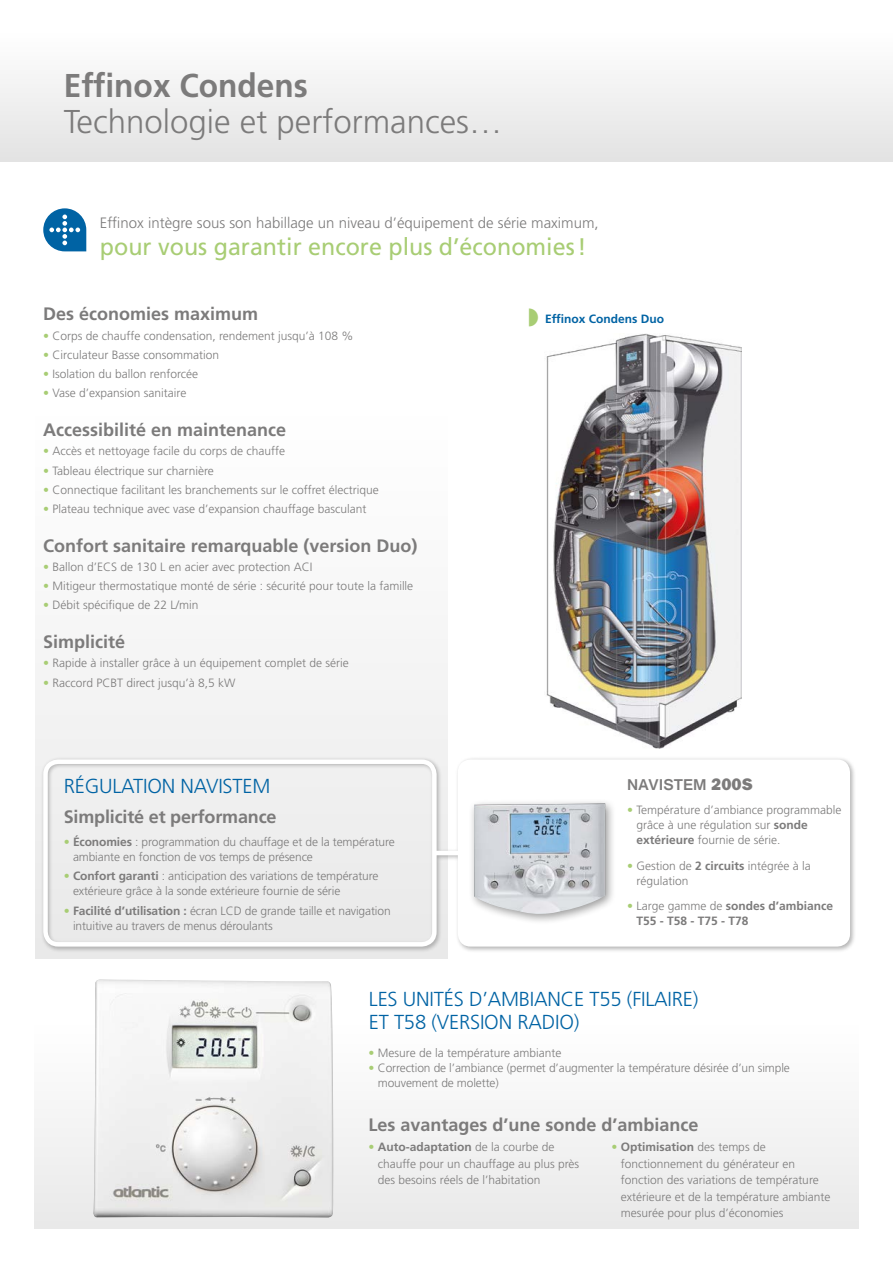
<style>
.page{position:relative;width:893px;height:1263px;background:#fff}
.page>*{position:absolute;margin:0;border:0;box-sizing:border-box;transform-origin:0 0}
.t1{font:300 33px "Frutiger LT Std";color:#7c7b7b}
.t2{font:700 33px "Frutiger LT Std";color:#7c7b7b;scale:.96 1}
.t3{font:24px "Frutiger LT Std";color:#a8cd74}
.t4{font:300 20.25px/22.5px "Frutiger LT Std";letter-spacing:-.01em;color:#0063a4}
.t5{font:700 18px "Frutiger LT Std";color:#7c7b7b}
.t6{font:700 18px "Frutiger";color:#7c7b7b}
.t7{font:700 16.5px "Gautami";color:#7c7b7b}
.t8{font:300 15px "Frutiger LT Std";color:#7c7b7b}
.t9{font:300 12px/15px "Frutiger LT Std";color:#7c7b7b}
.t10{font:700 12px/15px "Frutiger LT Std";color:#7c7b7b}
.t11{font:700 12px "Frutiger LT Std";color:#0063a4}
.s1{font-weight:700;color:#a8cd74}
.s2{font-weight:700}
.s3{color:#a8cd74}
.s4{font-family:"Franklin Gothic IT Cby BT";font-weight:800}
.s5{font-weight:300}
</style>
<div class="page">
<div style="left:0;top:0;width:893px;height:162px;background:linear-gradient(to bottom,#fff,#e4e4e4)"></div>
<div style="left:35px;top:273px;width:412px;height:686px;background:#fafafa"></div>
<div style="left:35px;top:971px;width:824px;height:258px;background:#f6f6f6"></div>
<svg style="left:43px;top:208px;width:43px;height:43px"></svg>
<img style="left:546px;top:334px;width:196px;height:415px">
<img style="left:93px;top:979px;width:240px;height:238px">
<div style="left:40px;top:756px;width:816px;height:197px;background:#000;opacity:.3"></div>
<hr style="left:434px;top:851px;width:43px;height:4px;background:#fff">
<div style="left:43px;top:759px;width:394px;height:187px;border:4px solid #fff;border-radius:13px"></div>
<div style="left:458px;top:759px;width:392px;height:187px;background:#fff;border-radius:13px"></div>
<div style="left:468px;top:797px;width:149px;height:128px;background:#000;opacity:.4"></div>
<img style="left:474px;top:803px;width:131px;height:111px">
<h1 class="t2" style="left:64px;top:66px;width:256px">Effinox Condens</h1>
<h1 class="t1" style="left:64px;top:103px;width:440px">Technologie et performances…</h1>
<p class="t8" style="left:100px;top:214px;width:500px">Effinox intègre sous son habillage un niveau d’équipement de série maximum,</p>
<h2 class="t3" style="left:100px;top:233px;width:488px">pour vous garantir encore plus d’économies!</h2>
<h3 class="t5" style="left:43px;top:304px;width:217px">Des économies maximum</h3>
<p class="t9" style="left:43px;top:328px;width:312px"><span class="s1">•</span> Corps de chauffe condensation, rendement jusqu’à 108 %</p>
<p class="t9" style="left:43px;top:347px;width:177px"><span class="s1">•</span> Circulateur Basse consommation</p>
<p class="t9" style="left:43px;top:367px;width:156px"><span class="s1">•</span> Isolation du ballon renforcée</p>
<p class="t9" style="left:43px;top:386px;width:145px"><span class="s1">•</span> Vase d’expansion sanitaire</p>
<h3 class="t5" style="left:43px;top:419px;width:245px">Accessibilité en maintenance</h3>
<p class="t9" style="left:43px;top:444px;width:243px"><span class="s1">•</span> Accès et nettoyage facile du corps de chauffe</p>
<p class="t9" style="left:43px;top:463px;width:172px"><span class="s1">•</span> Tableau électrique sur charnière</p>
<p class="t9" style="left:43px;top:482px;width:337px"><span class="s1">•</span> Connectique facilitant les branchements sur le coffret électrique</p>
<p class="t9" style="left:43px;top:501px;width:325px"><span class="s1">•</span> Plateau technique avec vase d’expansion chauffage basculant</p>
<h3 class="t5" style="left:43px;top:535px;width:376px">Confort sanitaire remarquable (version Duo)</h3>
<p class="t9" style="left:43px;top:559px;width:271px"><span class="s1">•</span> Ballon d’ECS de 130 L en acier avec protection ACI</p>
<p class="t9" style="left:43px;top:579px;width:372px"><span class="s1">•</span> Mitigeur thermostatique monté de série : sécurité pour toute la famille</p>
<p class="t9" style="left:43px;top:598px;width:157px"><span class="s1">•</span> Débit spécifique de 22 L/min</p>
<h3 class="t5" style="left:43px;top:631px;width:84px">Simplicité</h3>
<p class="t9" style="left:43px;top:656px;width:307px"><span class="s1">•</span> Rapide à installer grâce à un équipement complet de série</p>
<p class="t9" style="left:43px;top:675px;width:194px"><span class="s1">•</span> Raccord PCBT direct jusqu’à 8,5 kW</p>
<h3 class="t4" style="left:64px;top:775px;width:208px">RÉGULATION NAVISTEM</h3>
<h3 class="t5" style="left:64px;top:806px;width:214px">Simplicité et performance</h3>
<p class="t9" style="left:73px;top:835px;width:323px;text-indent:-9px"><span class="s1">•</span> <span class="s2">Économies</span> : programmation du chauffage et de la température ambiante en fonction de vos temps de présence</p>
<p class="t9" style="left:73px;top:869px;width:307px;text-indent:-9px"><span class="s1">•</span> <span class="s2">Confort garanti</span> : anticipation des variations de température extérieure grâce à la sonde extérieure fournie de série</p>
<p class="t9" style="left:73px;top:903px;width:319px;text-indent:-9px"><span class="s1">•</span> <span class="s2">Facilité d’utilisation :</span> écran LCD de grande taille et navigation intuitive au travers de menus déroulants</p>
<p class="t11" style="left:528px;top:311px;width:138px"><span class="s3">◗</span> Effinox Condens Duo</p>
<h3 class="t7" style="left:627px;top:775px;width:127px">NAVISTEM <span class="s4">200S</span></h3>
<p class="t9" style="left:637px;top:802px;width:206px;text-indent:-9px"><span class="s1">•</span> Température d’ambiance programmable grâce à une régulation sur <span class="s2">sonde extérieure</span> fournie de série.</p>
<p class="t9" style="left:637px;top:858px;width:176px;text-indent:-9px"><span class="s1">•</span> Gestion de <span class="s2">2 circuits</span> intégrée à la régulation</p>
<p class="t10" style="left:637px;top:899px;width:198px;text-indent:-9px"><span class="s3">•</span> <span class="s5">Large gamme de</span> sondes d’ambiance<br>T55 - T58 - T75 - T78</p>
<h3 class="t4" style="left:369px;top:988px;width:331px">LES UNITÉS D’AMBIANCE T55 (FILAIRE)<br>ET T58 (VERSION RADIO)</h3>
<p class="t9" style="left:369px;top:1046px;width:194px"><span class="s1">•</span> Mesure de la température ambiante</p>
<p class="t9" style="left:378px;top:1061px;width:414px;text-indent:-9px"><span class="s1">•</span> Correction de l’ambiance (permet d’augmenter la température désirée d’un simple mouvement de molette)</p>
<h3 class="t6" style="left:369px;top:1114px;width:332px">Les avantages d’une sonde d’ambiance</h3>
<p class="t9" style="left:378px;top:1139px;width:203px;line-height:16.5px;text-indent:-9px"><span class="s1">•</span> <span class="s2">Auto-adaptation</span> de la courbe de chauffe pour un chauffage au plus près des besoins réels de l’habitation</p>
<p class="t9" style="left:621px;top:1139px;width:211px;line-height:16.5px;text-indent:-9px"><span class="s1">•</span> <span class="s2">Optimisation</span> des temps de fonctionnement du générateur en fonction des variations de température extérieure et de la température ambiante mesurée pour plus d’économies</p>
</div>
